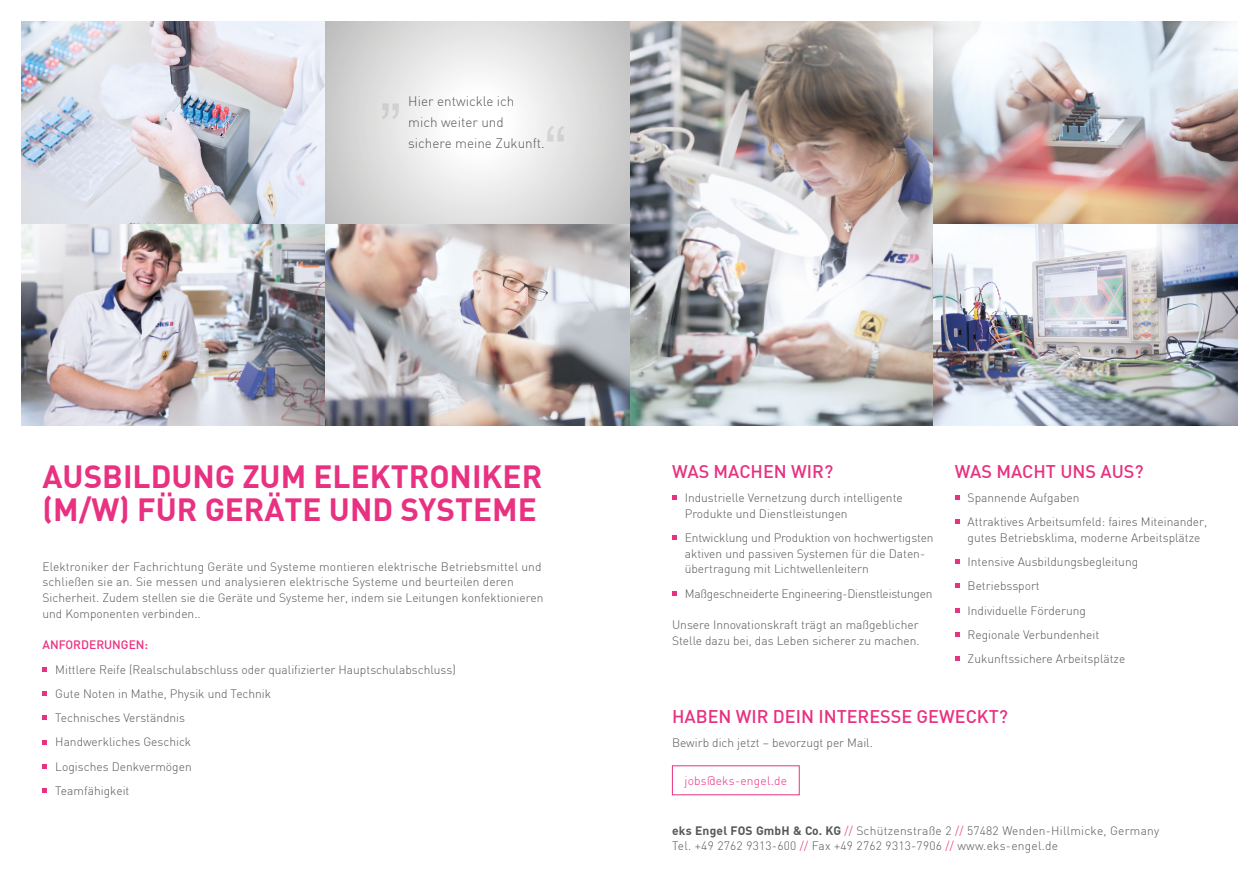
<style>
.page{position:relative;width:1259px;height:893px;background:#fff}
.page>*{position:absolute;margin:0;border:0;box-sizing:border-box;transform-origin:0 0}
.t1{font:67.5px "Arial";color:#575756}
.t2{font:700 31.5px/33px "DIN";color:#e83181}
.t3{font:500 18px "DIN";color:#e83181}
.t4{font:300 13.5px/21px "DIN";color:#575756}
.t5{font:300 12px/24.3px "DIN";color:#575756}
.t6{font:300 12px/15.8px "DIN";letter-spacing:.02em;color:#575756}
.t7{font:300 12px "DIN";letter-spacing:-.02em;color:#575756}
.t8{font:300 12px "DIN";letter-spacing:.02em;color:#e83181}
.t9{font:500 12px "DIN";color:#e83181}
.s1{font-weight:700}
.s2{color:#e83181}
</style>
<div class="page">
<svg style="left:672px;top:495px;width:4px;height:5px"></svg>
<svg style="left:672px;top:535px;width:4px;height:5px"></svg>
<svg style="left:672px;top:591px;width:4px;height:4px"></svg>
<svg style="left:955px;top:495px;width:4px;height:5px"></svg>
<svg style="left:955px;top:520px;width:4px;height:4px"></svg>
<svg style="left:955px;top:560px;width:4px;height:4px"></svg>
<svg style="left:955px;top:584px;width:4px;height:4px"></svg>
<svg style="left:955px;top:608px;width:4px;height:4px"></svg>
<svg style="left:955px;top:632px;width:4px;height:5px"></svg>
<svg style="left:955px;top:657px;width:4px;height:4px"></svg>
<img style="left:629px;top:21px;width:608px;height:404px">
<img style="left:21px;top:21px;width:304px;height:404px">
<img style="left:325px;top:223px;width:304px;height:202px">
<svg style="left:325px;top:21px;width:304px;height:202px"></svg>
<svg style="left:43px;top:667px;width:4px;height:4px"></svg>
<svg style="left:43px;top:691px;width:4px;height:5px"></svg>
<svg style="left:43px;top:716px;width:4px;height:4px"></svg>
<svg style="left:43px;top:740px;width:4px;height:4px"></svg>
<svg style="left:43px;top:764px;width:4px;height:4px"></svg>
<svg style="left:43px;top:788px;width:4px;height:5px"></svg>
<h1 class="t1" style="left:379px;top:42px;width:24px">„</h1>
<p class="t4" style="left:408px;top:90px;width:138px">Hier entwickle ich mich weiter und sichere meine Zukunft.</p>
<h1 class="t1" style="left:544px;top:107px;width:24px">“</h1>
<h2 class="t2" style="left:43px;top:459px;width:501px">AUSBILDUNG ZUM ELEKTRONIKER (M/W) FÜR GERÄTE UND SYSTEME</h2>
<h3 class="t3" style="left:672px;top:460px;width:163px">WAS MACHEN WIR?</h3>
<h3 class="t3" style="left:955px;top:460px;width:190px">WAS MACHT UNS AUS?</h3>
<p class="t5" style="left:967px;top:485px;width:241px">Spannende Aufgaben<br>Attraktives Arbeitsumfeld: faires Miteinander,</p>
<p class="t5" style="left:967px;top:525px;width:234px">gutes Betriebsklima, moderne Arbeitsplätze<br>Intensive Ausbildungsbegleitung<br>Betriebssport<br>Individuelle Förderung<br>Regionale Verbundenheit<br>Zukunftssichere Arbeitsplätze</p>
<p class="t5" style="left:685px;top:489px;width:219px;line-height:15.8px">Industrielle Vernetzung durch intelligente<br>Produkte und Dienstleistungen</p>
<p class="t5" style="left:685px;top:529px;width:250px;line-height:15.8px">Entwicklung und Produktion von hochwertigsten aktiven und passiven Systemen für die Daten&shy;übertragung mit Lichtwellenleitern</p>
<p class="t7" style="left:685px;top:586px;width:249px">Maßgeschneiderte Engineering-Dienstleistungen</p>
<p class="t5" style="left:672px;top:617px;width:249px;line-height:15.8px">Unsere Innovationskraft trägt an maßgeblicher<br>Stelle dazu bei, das Leben sicherer zu machen.</p>
<p class="t5" style="left:43px;top:558px;width:502px;line-height:15.8px">Elektroniker der Fachrichtung Geräte und Systeme montieren elektrische Betriebsmittel und schließen sie an. Sie messen und analysieren elektrische Systeme und beurteilen deren Sicherheit. Zudem stellen sie die Geräte und Systeme her, indem sie Leitungen konfektionieren und Komponenten verbinden..</p>
<p class="t9" style="left:43px;top:637px;width:107px">ANFORDERUNGEN:</p>
<p class="t5" style="left:55px;top:657px;width:402px">Mittlere Reife (Realschulabschluss oder qualifizierter Hauptschulabschluss)<br>Gute Noten in Mathe, Physik und Technik<br>Technisches Verständnis<br>Handwerkliches Geschick<br>Logisches Denkvermögen<br>Teamfähigkeit</p>
<h3 class="t3" style="left:672px;top:705px;width:337px">HABEN WIR DEIN INTERESSE GEWECKT?</h3>
<p class="t5" style="left:672px;top:731px;width:202px">Bewirb dich jetzt – bevorzugt per Mail.</p>
<p class="t8" style="left:684px;top:773px;width:104px">jobs@eks-engel.de</p>
<p class="t6" style="left:672px;top:822px;width:489px"><span class="s1">eks Engel FOS GmbH &amp; Co. KG</span> <span class="s2">//</span> Schützenstraße 2 <span class="s2">//</span> 57482 Wenden-Hillmicke, Germany<br>Tel. +49 2762 9313-600 <span class="s2">//</span> Fax +49 2762 9313-7906 <span class="s2">//</span> www.eks-engel.de</p>
</div>
